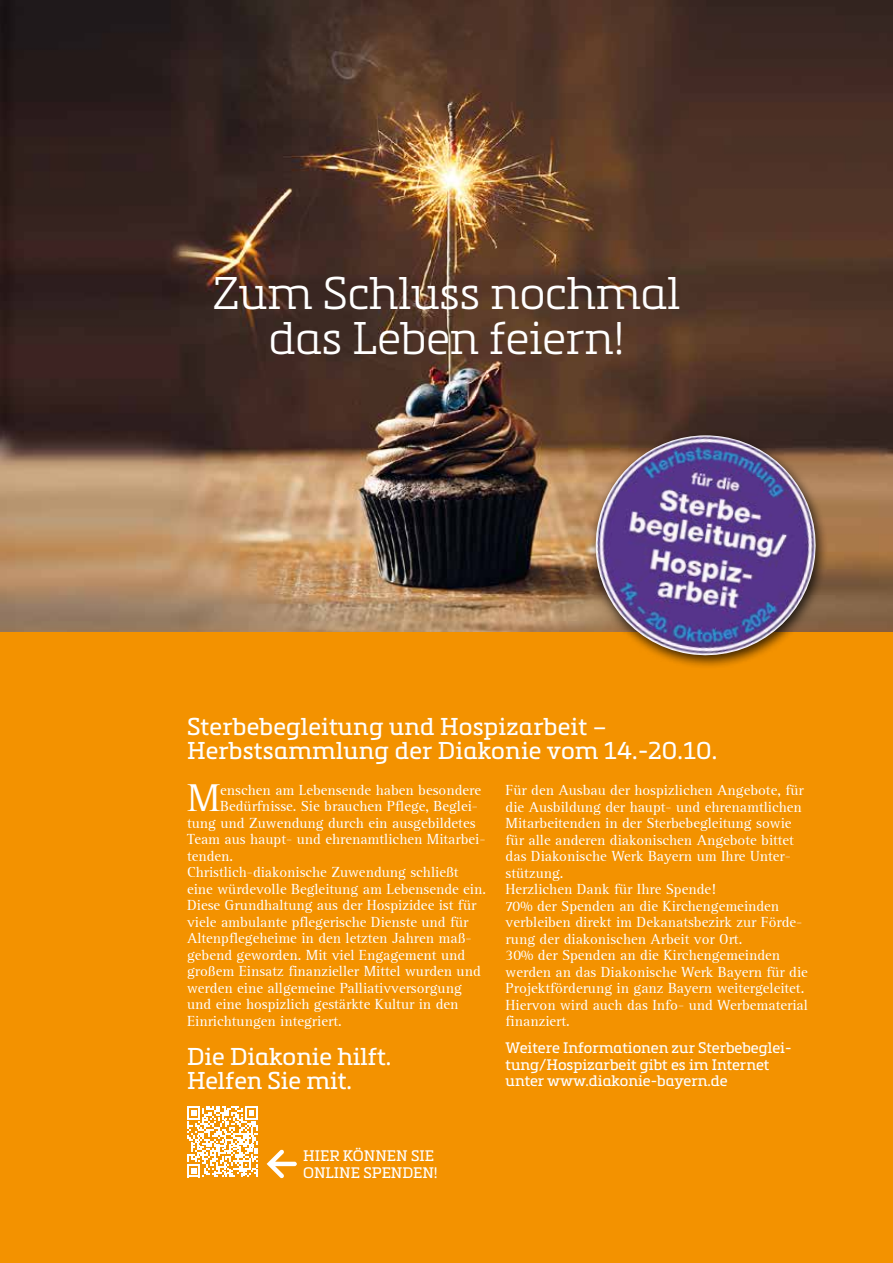
<style>
.page{position:relative;width:893px;height:1263px;background:#f39200}
.page>*{position:absolute;margin:0;border:0;box-sizing:border-box;transform-origin:0 0}
.t1{font:300 45px/45px "Metronic Slab Pro";color:#fff;text-align:center}
.t2{font:39.75px "Rotis Serif";color:#fff}
.t3{font:24px/24px "Metronic Slab Pro";letter-spacing:.01em;color:#fff}
.t4{font:15px/16.5px "Rotis Serif";color:#fff}
.t5{font:15px/16.5px "Metronic Slab Pro";color:#fff}
</style>
<div class="page">
<img style="left:0;top:0;width:893px;height:632px">
<svg style="left:187px;top:1106px;width:71px;height:71px"></svg>
<div style="left:588px;top:429px;width:240px;height:241px;background:#000;opacity:.75"></div>
<img style="left:588px;top:435px;width:236px;height:228px">
<svg style="left:267px;top:1149px;width:30px;height:29px"></svg>
<h1 class="t1" style="left:213px;top:269px;width:469px">Zum Schluss nochmal das Leben feiern!</h1>
<h3 class="t3" style="left:187px;top:713px;width:532px">Sterbebegleitung und Hospizarbeit –<br>Herbstsammlung der Diakonie vom 14.-20.10.</h3>
<h2 class="t2" style="left:187px;top:776px;width:35px">M</h2>
<p class="t4" style="left:220px;top:782px;width:262px">enschen am Lebensende haben besondere</p>
<p class="t4" style="left:220px;top:799px;width:259px">Bedürfnisse. Sie brauchen Pflege, Beglei-</p>
<p class="t4" style="left:187px;top:815px;width:290px">tung und Zuwendung durch ein ausgebildetes</p>
<p class="t4" style="left:187px;top:832px;width:300px">Team aus haupt- und ehrenamtlichen Mitarbei-</p>
<p class="t4" style="left:187px;top:848px;width:48px">tenden.</p>
<p class="t4" style="left:187px;top:865px;width:273px">Christlich-diakonische Zuwendung schließt</p>
<p class="t4" style="left:187px;top:881px;width:300px">eine würdevolle Begleitung am Lebensende ein.</p>
<p class="t4" style="left:187px;top:898px;width:291px">Diese Grundhaltung aus der Hospizidee ist für</p>
<p class="t4" style="left:187px;top:914px;width:283px">viele ambulante pflegerische Dienste und für</p>
<p class="t4" style="left:187px;top:931px;width:286px">Altenpflegeheime in den letzten Jahren maß-</p>
<p class="t4" style="left:187px;top:947px;width:280px">gebend geworden. Mit viel Engagement und</p>
<p class="t4" style="left:187px;top:964px;width:295px">großem Einsatz finanzieller Mittel wurden und</p>
<p class="t4" style="left:187px;top:980px;width:276px">werden eine allgemeine Palliativversorgung</p>
<p class="t4" style="left:187px;top:997px;width:273px">und eine hospizlich gestärkte Kultur in den</p>
<p class="t4" style="left:187px;top:1013px;width:156px">Einrichtungen integriert.</p>
<h3 class="t3" style="left:187px;top:1043px;width:206px">Die Diakonie hilft.<br>Helfen Sie mit.</h3>
<p class="t4" style="left:506px;top:783px;width:304px">Für den Ausbau der hospizlichen Angebote, für die Ausbildung der haupt- und ehrenamtlichen Mitarbeitenden in der Sterbebegleitung sowie für alle anderen diakonischen Angebote bittet das Diakonische Werk Bayern um Ihre Unter&shy;stützung.<br>Herzlichen Dank für Ihre Spende!<br>70% der Spenden an die Kirchengemeinden verbleiben direkt im Dekanatsbezirk zur Förde&shy;rung der diakonischen Arbeit vor Ort.<br>30% der Spenden an die Kirchengemeinden werden an das Diakonische Werk Bayern für die Projektförderung in ganz Bayern weitergeleitet.<br>Hiervon wird auch das Info- und Werbematerial finanziert.</p>
<p class="t5" style="left:506px;top:1039px;width:287px">Weitere Informationen zur Sterbebeglei&shy;tung/Hospizarbeit gibt es im Internet unter www.diakonie-bayern.de</p>
<p class="t5" style="left:303px;top:1147px;width:136px">HIER KÖNNEN SIE<br>ONLINE SPENDEN!</p>
</div>
